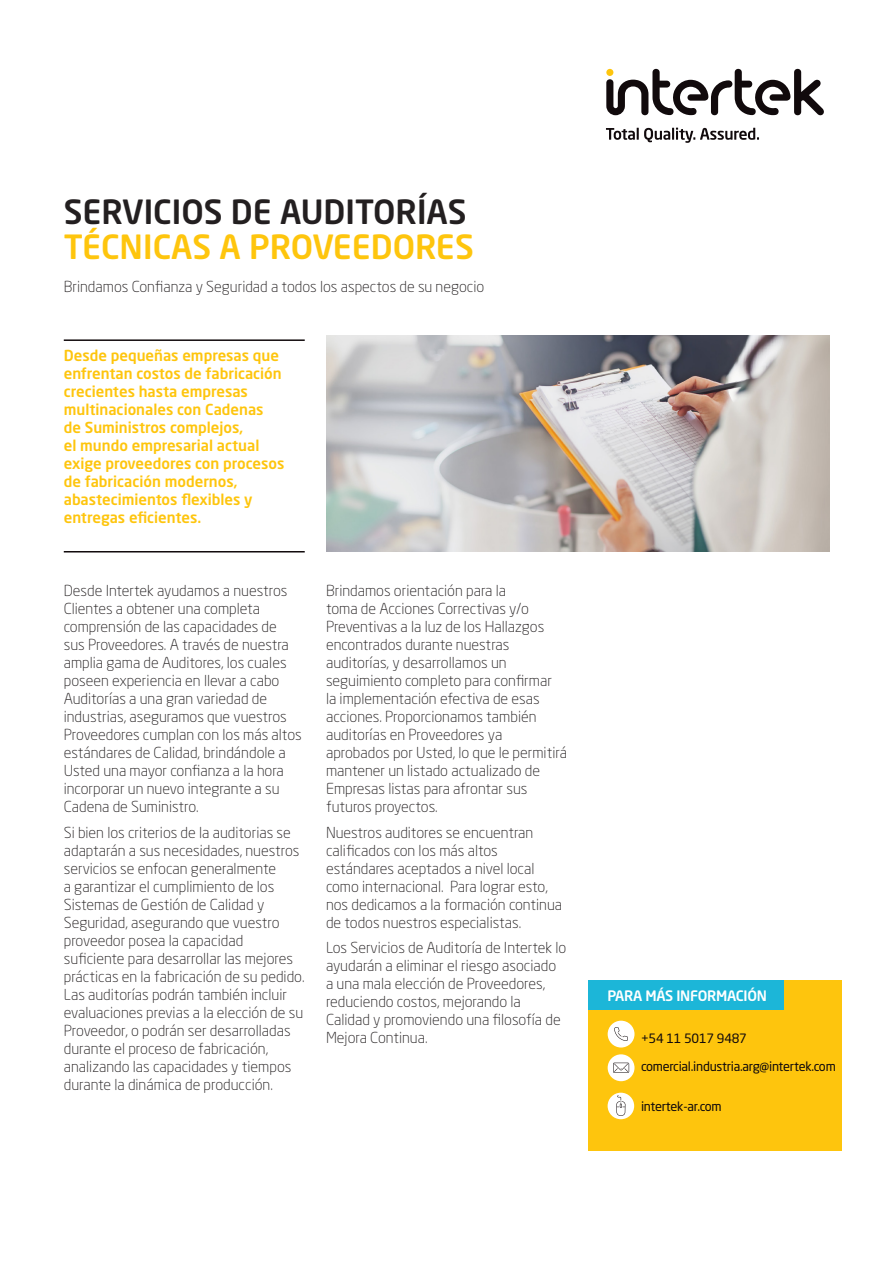
<style>
.page{position:relative;width:893px;height:1263px;background:#fff}
.page>*{position:absolute;margin:0;border:0;box-sizing:border-box;transform-origin:0 0}
.t1{font:500 33px/34.5px "Neo Sans Std";color:#231f20}
.t2{font:300 15px/18px "Neo Sans Std";color:#231f20}
.t3{font:500 15px/18px "Neo Sans Std";color:#fec50d}
.t4{font:500 14.25px "Neo Sans Std";letter-spacing:-.02em;color:#fff}
.t5{font:12.75px "Neo Sans Std";letter-spacing:-.02em;color:#110a0c}
.s1{color:#fec50d}
</style>
<div class="page">
<div style="left:588px;top:980px;width:253px;height:170px;background:#fec50d"></div>
<div style="left:588px;top:980px;width:195px;height:30px;background:#1cb6d8"></div>
<div style="left:608px;top:1021px;width:26px;height:26px;background:#fff;border-radius:50%"></div>
<svg style="left:614px;top:1027px;width:14px;height:14px"></svg>
<div style="left:608px;top:1054px;width:26px;height:27px;background:#fff;border-radius:50%"></div>
<svg style="left:613px;top:1063px;width:16px;height:10px"></svg>
<div style="left:608px;top:1093px;width:26px;height:26px;background:#fff;border-radius:50%"></div>
<svg style="left:616px;top:1095px;width:9px;height:21px"></svg>
<svg style="left:606px;top:128px;width:153px;height:15px"></svg>
<svg style="left:606px;top:69px;width:218px;height:46px"></svg>
<img style="left:326px;top:336px;width:503px;height:216px">
<hr style="left:64px;top:339px;width:241px;height:2px;background:#110a0c">
<hr style="left:64px;top:551px;width:241px;height:1px;background:#110a0c">
<p class="t1" style="left:64px;top:194px;width:411px">SERVICIOS DE AUDITORÍAS<br><span class="s1">TÉCNICAS A PROVEEDORES</span></p>
<p class="t2" style="left:64px;top:278px;width:422px">Brindamos Confianza y Seguridad a todos los aspectos de su negocio</p>
<p class="t3" style="left:64px;top:346px;width:222px">Desde pequeñas empresas que enfrentan costos de fabricación crecientes hasta empresas multinacionales con Cadenas de Suministros complejos,<br>el mundo empresarial actual exige proveedores con procesos de fabricación modernos, abastecimientos flexibles y entregas eficientes.</p>
<p class="t2" style="left:64px;top:582px;width:239px">Desde Intertek ayudamos a nuestros Clientes a obtener una completa comprensión de las capacidades de<br>sus Proveedores. A través de nuestra amplia gama de Auditores, los cuales poseen experiencia en llevar a cabo Auditorías a una gran variedad de industrias, aseguramos que vuestros Proveedores cumplan con los más altos estándares de Calidad, brindándole a Usted una mayor confianza a la hora incorporar un nuevo integrante a su Cadena de Suministro.</p>
<p class="t2" style="left:64px;top:823px;width:242px">Si bien los criterios de la auditorias se adaptarán a sus necesidades, nuestros servicios se enfocan generalmente<br>a garantizar el cumplimiento de los Sistemas de Gestión de Calidad y Seguridad, asegurando que vuestro proveedor posea la capacidad suficiente para desarrollar las mejores prácticas en la fabricación de su pedido.<br>Las auditorías podrán también incluir evaluaciones previas a la elección de su Proveedor, o podrán ser desarrolladas durante el proceso de fabricación, analizando las capacidades y tiempos durante la dinámica de producción.</p>
<p class="t2" style="left:326px;top:582px;width:242px">Brindamos orientación para la<br>toma de Acciones Correctivas y/o Preventivas a la luz de los Hallazgos encontrados durante nuestras auditorías, y desarrollamos un seguimiento completo para confirmar<br>la implementación efectiva de esas acciones. Proporcionamos también auditorías en Proveedores ya aprobados por Usted, lo que le permitirá mantener un listado actualizado de Empresas listas para afrontar sus futuros proyectos.</p>
<p class="t2" style="left:326px;top:823px;width:238px">Nuestros auditores se encuentran calificados con los más altos estándares aceptados a nivel local como internacional. Para lograr esto, nos dedicamos a la formación continua de todos nuestros especialistas.</p>
<p class="t2" style="left:326px;top:939px;width:242px">Los Servicios de Auditoría de Intertek lo ayudarán a eliminar el riesgo asociado a una mala elección de Proveedores, reduciendo costos, mejorando la Calidad y promoviendo una filosofía de Mejora Continua.</p>
<p class="t4" style="left:607px;top:987px;width:161px">PARA MÁS INFORMACIÓN</p>
<p class="t5" style="left:641px;top:1030px;width:107px">+54 11 5017 9487</p>
<p class="t5" style="left:641px;top:1059px;width:196px">comercial.industria.arg@intertek.com</p>
<p class="t5" style="left:641px;top:1098px;width:82px">intertek-ar.com</p>
</div>
